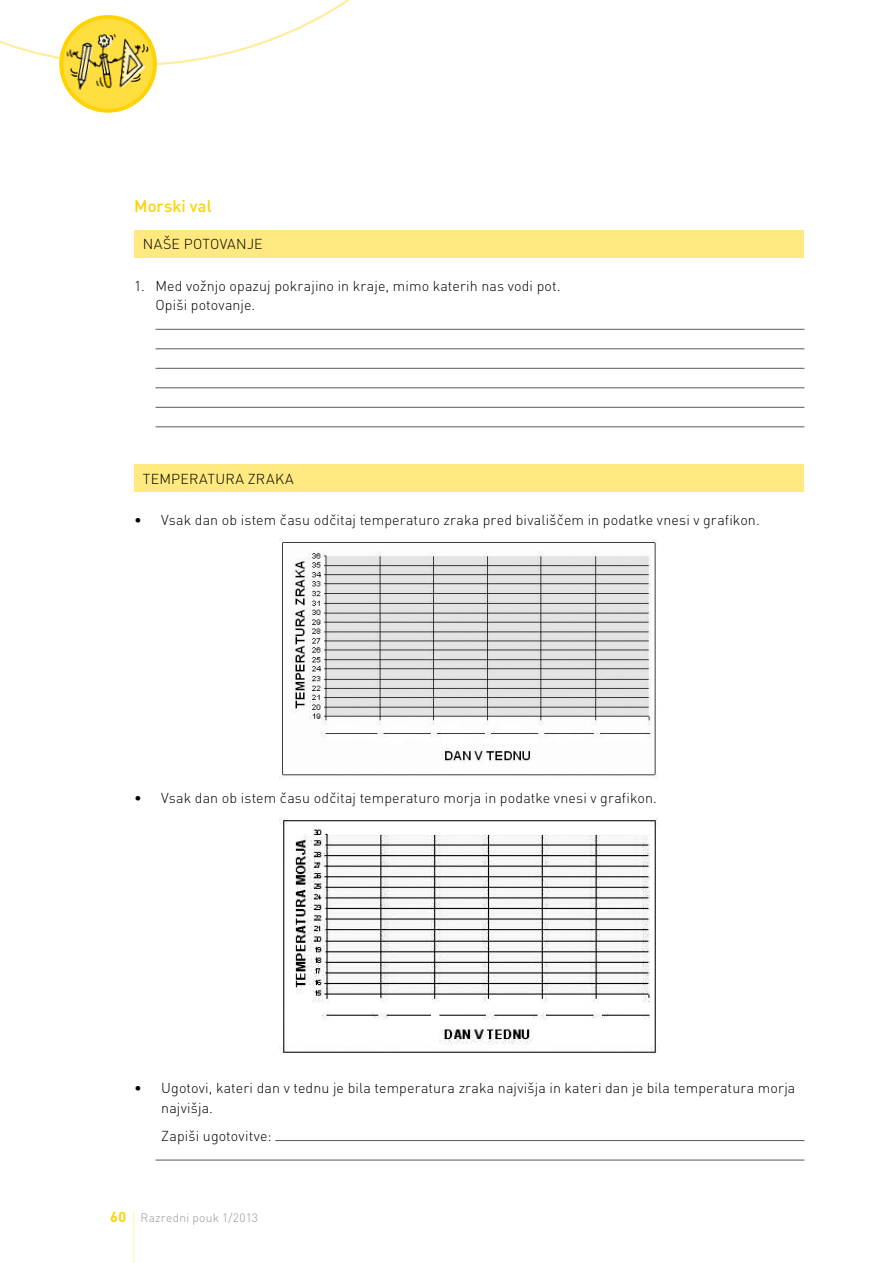
<style>
.page{position:relative;width:893px;height:1263px;background:#fff}
.page>*{position:absolute;margin:0;border:0;box-sizing:border-box;transform-origin:0 0}
.t1{font:16.5px "DINCE Medium Alternate";letter-spacing:.005em;color:#ffd200}
.t2{font:300 14.25px/19.5px "DINP";letter-spacing:.01em;color:#000}
.t3{font:300 12px "DINP";letter-spacing:.02em;color:#939598}
.s1{font-weight:700;font-size:14.25px;color:#ffd200}
</style>
<div class="page">
<hr style="left:133px;top:1212px;width:1px;height:51px;background:#fff4bf">
<svg style="left:61px;top:17px;width:95px;height:94px"></svg>
<svg style="left:0;top:0;width:350px;height:87px"></svg>
<div style="left:59px;top:15px;width:98px;height:98px;border:4px solid #ffd200;border-radius:50%"></div>
<img style="left:61px;top:27px;width:90px;height:72px">
<div style="left:134px;top:230px;width:670px;height:27px;background:#ffe980"></div>
<hr style="left:156px;top:329px;width:648px;height:1px;background:#58595b">
<hr style="left:156px;top:349px;width:648px;height:1px;background:#58595b">
<hr style="left:156px;top:368px;width:648px;height:1px;background:#58595b">
<hr style="left:156px;top:388px;width:648px;height:1px;background:#58595b">
<hr style="left:156px;top:407px;width:648px;height:1px;background:#58595b">
<hr style="left:156px;top:427px;width:648px;height:1px;background:#58595b">
<div style="left:134px;top:464px;width:670px;height:28px;background:#ffe980"></div>
<img style="left:279px;top:540px;width:379px;height:239px">
<img style="left:279px;top:817px;width:380px;height:237px">
<hr style="left:275px;top:1140px;width:529px;height:1px;background:#58595b">
<hr style="left:156px;top:1160px;width:648px;height:1px;background:#58595b">
<p class="t1" style="left:134px;top:195px;width:79px">Morski val</p>
<p class="t2" style="left:143px;top:234px;width:122px">NAŠE POTOVANJE</p>
<p class="t2" style="left:156px;top:275px;width:407px;text-indent:-21px">1. Med vožnjo opazuj pokrajino in kraje, mimo katerih nas vodi pot.<br>Opiši potovanje.</p>
<p class="t2" style="left:143px;top:469px;width:153px">TEMPERATURA ZRAKA</p>
<p class="t2" style="left:134px;top:510px;width:627px">• Vsak dan ob istem času odčitaj temperaturo zraka pred bivališčem in podatke vnesi v grafikon.</p>
<p class="t2" style="left:134px;top:788px;width:524px">• Vsak dan ob istem času odčitaj temperaturo morja in podatke vnesi v grafikon.</p>
<p class="t2" style="left:161px;top:1078px;width:636px;text-indent:-27px">• Ugotovi, kateri dan v tednu je bila temperatura zraka najvišja in kateri dan je bila temperatura morja najvišja.</p>
<p class="t2" style="left:161px;top:1126px;width:112px">Zapiši ugotovitve:</p>
<p class="t3" style="left:110px;top:1210px;width:149px"><span class="s1">60</span> Razredni pouk 1/2013</p>
</div>
